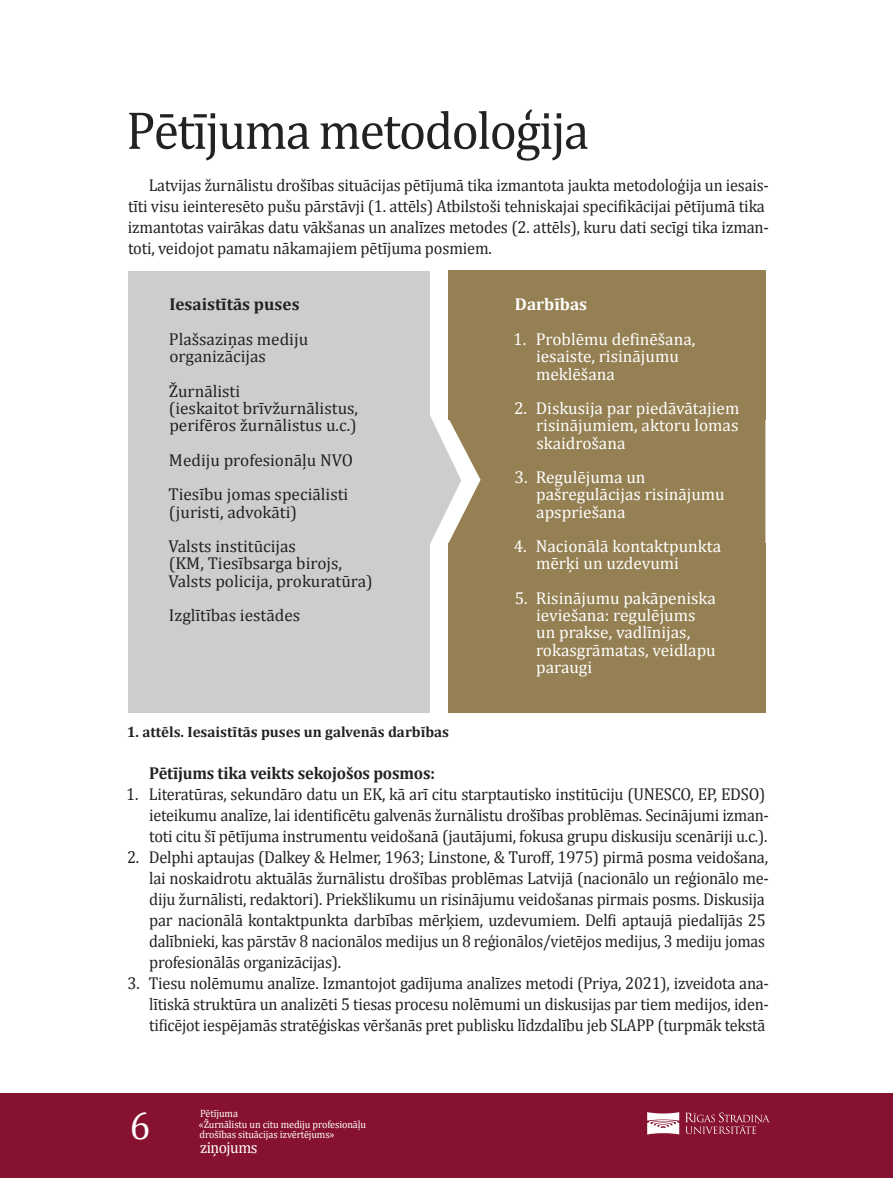
<style>
.page{position:relative;width:893px;height:1178px;background:#fff}
.page>*{position:absolute;margin:0;border:0;box-sizing:border-box;transform-origin:0 0}
._01_ApaksVirsrakstsC{font:54px "Cambria";letter-spacing:-.03em;color:#222321;scale:.95 1}
.t1{font:39px "Cambria";color:#fff;scale:.95 1}
._06_Basic_Paragraph{font:17.25px/21px "Cambria";letter-spacing:-.015em;color:#222321;scale:.95 1}
._06_Basic_Paragraph-2{font:17.25px/21px "Cambria";letter-spacing:-.015em;color:#222321;scale:.94 1}
._07_TabulasTeksti{font:17.25px/17.2px "Cambria";color:#fff}
._07_TabulasTeksti-2{font:17.25px/17.2px "Cambria";color:#222321}
._07_TabulasTeksti-3{font:700 17.25px "Cambria";letter-spacing:-.01em;color:#222321;scale:.95 1}
._07_TabulasTeksti-4{font:700 17.25px "Cambria";letter-spacing:-.01em;color:#222321}
._07_TabulasTeksti-5{font:700 17.25px "Cambria";color:#fff}
.t2{font:16.35px "Cambria";letter-spacing:-.03em;color:#fff;scale:.95 1}
._11_Attelu_un_zimeju{font:700 15px "Cambria";color:#222321}
.t3{font:10.65px/10.6px "Cambria";letter-spacing:-.01em;color:#fff;scale:.95 1}
</style>
<div class="page">
<div style="left:0;top:1094px;width:893px;height:84px;background:#871230"></div>
<svg style="left:647px;top:1112px;width:32px;height:22px"></svg>
<svg style="left:685px;top:1112px;width:85px;height:22px"></svg>
<div style="left:448px;top:271px;width:317px;height:149px;background:#948052"></div>
<div style="left:448px;top:544px;width:317px;height:169px;background:#948052"></div>
<svg style="left:429px;top:414px;width:336px;height:131px;background:#9c8b62"></svg>
<div style="left:128px;top:272px;width:301px;height:441px;background:#cccece"></div>
<p class="_01_ApaksVirsrakstsC" style="left:126px;top:99px;width:489px">Pētījuma metodoloģija</p>
<p class="_06_Basic_Paragraph-2" style="left:128px;top:174px;width:684px;text-indent:21px">Latvijas žurnālistu drošības situācijas pētījumā tika izmantota jaukta metodoloģija un iesais&shy;tīti visu ieinteresēto pušu pārstāvji (1. attēls) Atbilstoši tehniskajai specifikācijai pētījumā tika izmantotas vairākas datu vākšanas un analīzes metodes (2. attēls), kuru dati secīgi tika izman&shy;toti, veidojot pamatu nākamajiem pētījuma posmiem.</p>
<p class="_07_TabulasTeksti-4" style="left:169px;top:292px;width:132px">Iesaistītās puses</p>
<p class="_07_TabulasTeksti-2" style="left:169px;top:330px;width:141px">Plašsaziņas mediju organizācijas</p>
<p class="_07_TabulasTeksti-2" style="left:169px;top:382px;width:191px">Žurnālisti<br>(ieskaitot brīvžurnālistus, perifēros žurnālistus u.c.)</p>
<p class="_07_TabulasTeksti-2" style="left:169px;top:451px;width:186px">Mediju profesionāļu NVO</p>
<p class="_07_TabulasTeksti-2" style="left:168px;top:486px;width:181px">Tiesību jomas speciālisti (juristi, advokāti)</p>
<p class="_07_TabulasTeksti-2" style="left:168px;top:537px;width:206px">Valsts institūcijas<br>(KM, Tiesībsarga birojs,<br>Valsts policija, prokuratūra)</p>
<p class="_07_TabulasTeksti-2" style="left:169px;top:606px;width:133px">Izglītības iestādes</p>
<p class="_07_TabulasTeksti-5" style="left:515px;top:292px;width:74px">Darbības</p>
<p class="_07_TabulasTeksti" style="left:536px;top:330px;width:161px;text-indent:-23px">1. Problēmu definēšana, iesaiste, risinājumu meklēšana</p>
<p class="_07_TabulasTeksti" style="left:536px;top:399px;width:205px;text-align:justify;text-indent:-22px">2. Diskusija par piedāvātajiem risinājumiem, aktoru lomas skaidrošana</p>
<p class="_07_TabulasTeksti" style="left:536px;top:468px;width:190px;text-indent:-22px">3. Regulējuma un pašregulācijas risinājumu apspriešana</p>
<p class="_07_TabulasTeksti" style="left:536px;top:537px;width:187px;text-indent:-22px">4. Nacionālā kontaktpunkta mērķi un uzdevumi</p>
<p class="_07_TabulasTeksti" style="left:536px;top:589px;width:181px;text-indent:-21px">5. Risinājumu pakāpeniska ieviešana: regulējums un prakse, vadlīnijas, rokasgrāmatas, veidlapu paraugi</p>
<p class="_11_Attelu_un_zimeju" style="left:127px;top:721px;width:324px">1. attēls. Iesaistītās puses un galvenās darbības</p>
<p class="_07_TabulasTeksti-3" style="left:149px;top:761px;width:302px">Pētījums tika veikts sekojošos posmos:</p>
<p class="_06_Basic_Paragraph" style="left:149px;top:783px;width:654px;text-indent:-23px">1. Literatūras, sekundāro datu un EK, kā arī citu starptautisko institūciju (UNESCO, EP, EDSO) ieteikumu analīze, lai identificētu galvenās žurnālistu drošības problēmas. Secinājumi izman&shy;toti citu šī pētījuma instrumentu veidošanā (jautājumi, fokusa grupu diskusiju scenāriji u.c.).</p>
<p class="_06_Basic_Paragraph" style="left:149px;top:846px;width:654px;text-indent:-22px">2. Delphi aptaujas (Dalkey &amp; Helmer, 1963; Linstone, &amp; Turoff, 1975) pirmā posma veidošana, lai noskaidrotu aktuālās žurnālistu drošības problēmas Latvijā (nacionālo un reģionālo me&shy;diju žurnālisti, redaktori). Priekšlikumu un risinājumu veidošanas pirmais posms. Diskusija par nacionālā kontaktpunkta darbības mērķiem, uzdevumiem. Delfi aptaujā piedalījās 25 dalībnieki, kas pārstāv 8 nacionālos medijus un 8 reģionālos/vietējos medijus, 3 mediju jomas profesionālās organizācijas).</p>
<p class="_06_Basic_Paragraph" style="left:149px;top:972px;width:654px;text-align:justify;text-indent:-22px">3. Tiesu nolēmumu analīze. Izmantojot gadījuma analīzes metodi (Priya, 2021), izveidota ana&shy;lītiskā struktūra un analizēti 5 tiesas procesu nolēmumi un diskusijas par tiem medijos, iden&shy;tificējot iespējamās stratēģiskas vēršanās pret publisku līdzdalību jeb SLAPP (turpmāk tekstā</p>
<h2 class="t1" style="left:130px;top:1103px;width:23px">6</h2>
<p class="t3" style="left:199px;top:1108px;width:177px">Pētījuma<br>«Žurnālistu un citu mediju profesionāļu drošības situācijas izvērtējums»</p>
<p class="t2" style="left:200px;top:1138px;width:62px">ziņojums</p>
</div>
